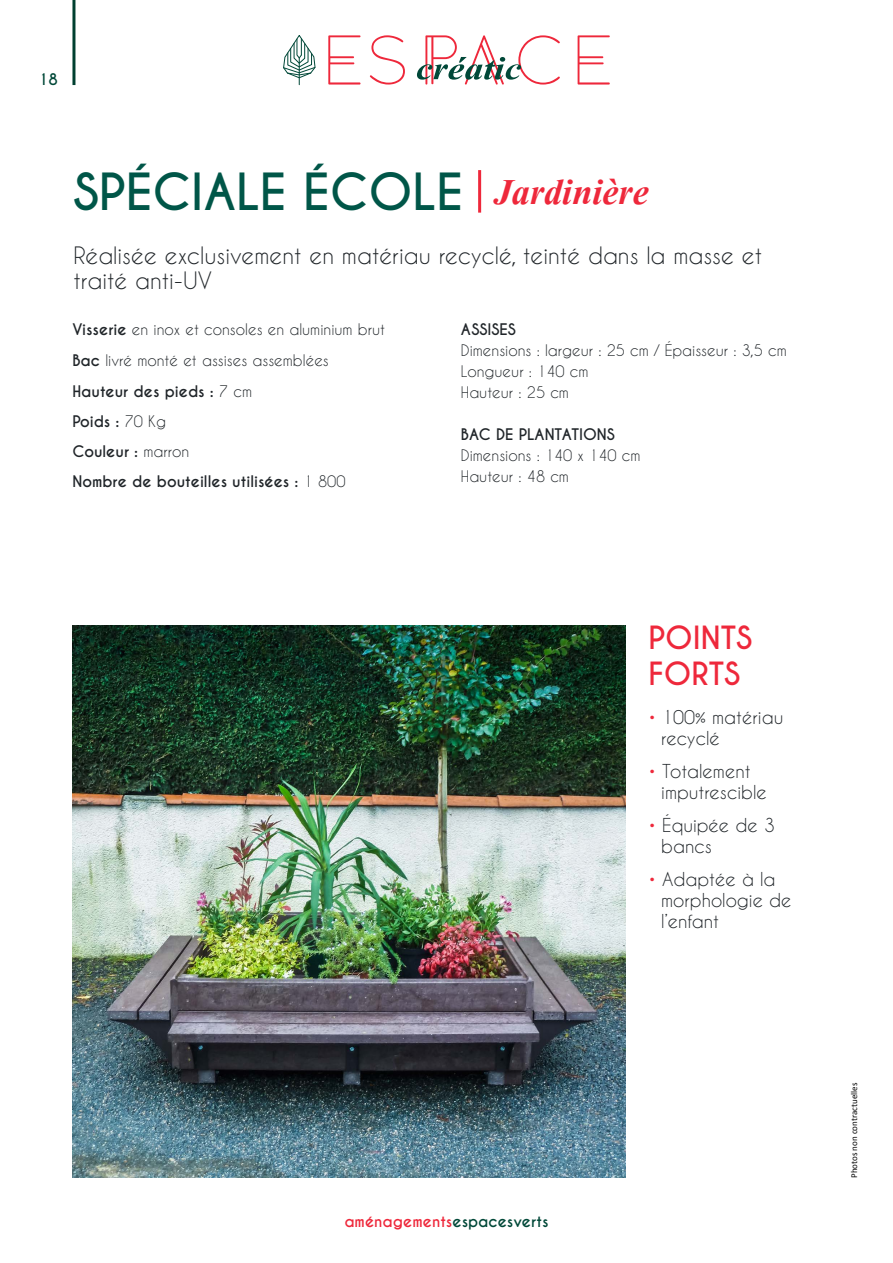
<style>
.page{position:relative;width:893px;height:1263px;background:#fff}
.page>*{position:absolute;margin:0;border:0;box-sizing:border-box;transform-origin:0 0}
.t1{font:700 48px "Caviar Dreams";color:#005648}
.t2{font:700 30px/36px "Caviar Dreams";color:#ee283b}
.t3{font:22.5px/25.5px "Caviar Dreams";color:#202529}
.t4{font:18px/21px "Caviar Dreams";color:#202529}
.t5{font:15px/30.3px "Caviar Dreams";color:#202529}
.t6{font:700 15px "Caviar Dreams";color:#ee283b}
.t7{font:700 15px "Caviar Dreams";color:#202529}
.t8{font:700 15px "Caviar Dreams";color:#004838}
.t9{font:9px "Calibri";color:#000}
.s1{font-family:"Vijaya";font-size:45px;color:#ee283b}
.s2{font-weight:700}
.s3{font-weight:700;color:#ee283b}
.s4{color:#004838}
</style>
<div class="page">
<hr style="left:72px;top:0;width:3px;height:85px;background:#004030">
<svg style="left:328px;top:35px;width:32px;height:50px"></svg>
<svg style="left:370px;top:35px;width:35px;height:50px"></svg>
<svg style="left:578px;top:35px;width:32px;height:50px"></svg>
<svg style="left:283px;top:35px;width:33px;height:51px"></svg>
<svg style="left:417px;top:35px;width:143px;height:50px"></svg>
<img style="left:72px;top:625px;width:553px;height:553px">
<hr style="left:478px;top:170px;width:3px;height:43px;background:#ee283b">
<p class="t8" style="left:38px;top:70px;width:21px">18</p>
<h1 class="t1" style="left:73px;top:163px;width:577px">spéc iale école <span class="s1">Jardinière</span></h1>
<h3 class="t3" style="left:73px;top:242px;width:690px">Réalisée exclusivement en matériau recyclé, teinté dans la masse et traité anti-UV</h3>
<p class="t5" style="left:72px;top:314px;width:314px"><span class="s2">Visserie</span> en inox et consoles en aluminium brut<br><span class="s2">Bac</span> livré monté et assises assemblées<br><span class="s2">Hauteur des pieds :</span> 7 cm<br><span class="s2">Poids :</span> 70 Kg<br><span class="s2">Couleur :</span> marron<br><span class="s2">Nombre de bouteilles utilisées :</span> 1 800</p>
<p class="t7" style="left:461px;top:320px;width:57px">Assises</p>
<p class="t5" style="left:461px;top:339px;width:327px;line-height:21px">Dimensions : largeur : 25 cm / épaisseur : 3,5 cm<br>Longueur : 140 cm<br>Hauteur : 25 cm</p>
<p class="t7" style="left:461px;top:425px;width:156px">Bac de plantations</p>
<p class="t5" style="left:461px;top:444px;width:181px;line-height:21px">Dimensions : 140 x 140 cm<br>Hauteur : 48 cm</p>
<h2 class="t2" style="left:648px;top:620px;width:105px">Points forts</h2>
<p class="t4" style="left:661px;top:706px;width:124px;text-indent:-13px"><span class="s3">•</span> 100% matériau recyclé</p>
<p class="t4" style="left:661px;top:760px;width:107px;text-indent:-13px"><span class="s3">•</span> Totalement imputrescible</p>
<p class="t4" style="left:661px;top:814px;width:115px;text-indent:-13px"><span class="s3">•</span> équipée de 3 bancs</p>
<p class="t4" style="left:661px;top:868px;width:132px;text-indent:-13px"><span class="s3">•</span> Adaptée à la morphologie de l’enfant</p>
<p class="t6" style="left:344px;top:1212px;width:206px">aménagements<span class="s4">espacesverts</span></p>
<p class="t9" style="left:849px;top:1178px;width:97px;rotate:-90deg">Photos non contractuelles</p>
</div>
